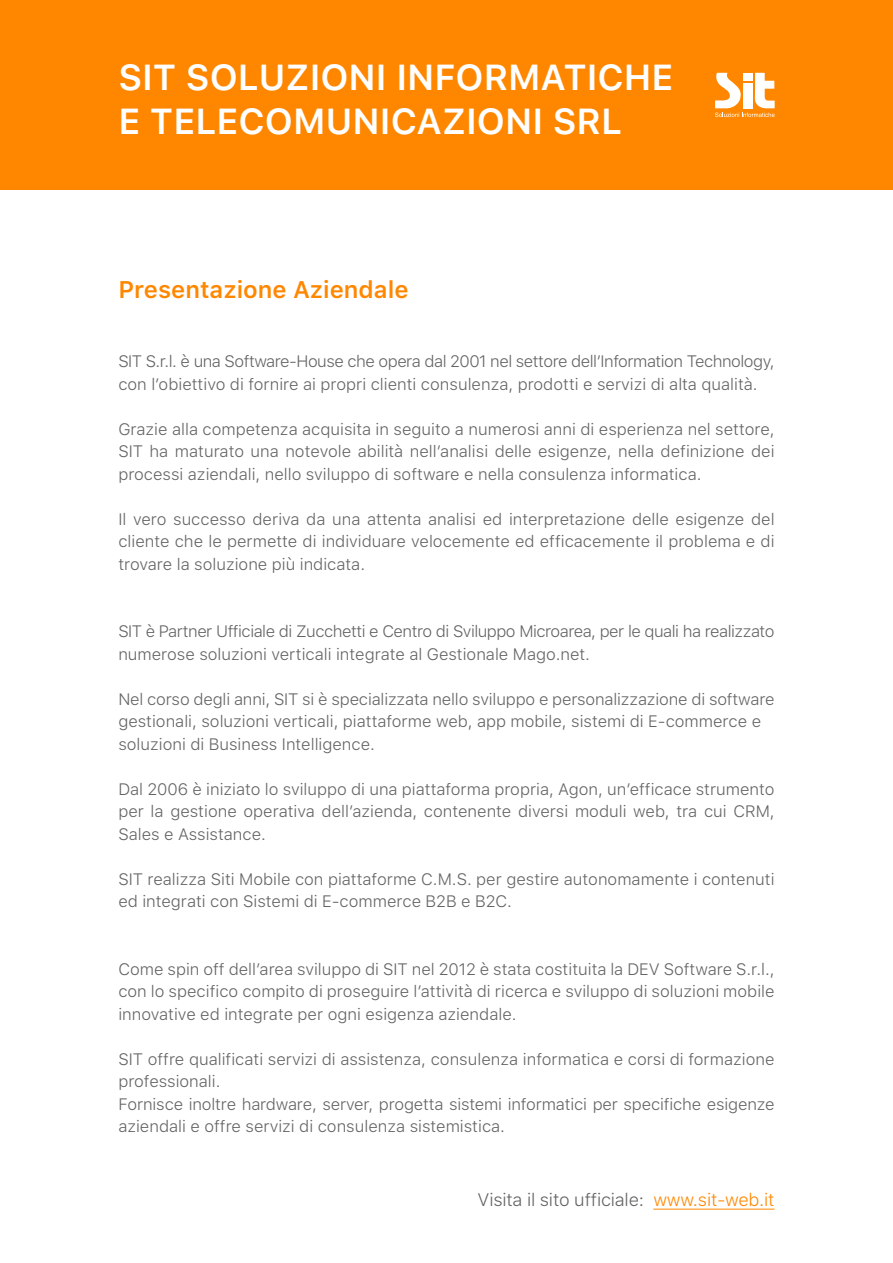
<style>
.page{position:relative;width:893px;height:1263px;background:#fff}
.page>*{position:absolute;margin:0;border:0;box-sizing:border-box;transform-origin:0 0}
.t1{font:600 36px/43.2px "SFUI Text";color:#fff}
.t2{font:600 24px "SFUI Text";color:#ff8700}
.t3{font:300 18px "SFUI Text";letter-spacing:-.01em;color:#646363}
.t4{font:300 16.5px/22.5px "SFUI Text";color:#646363}
.t5{font:300 16.5px/22.5px "SFUI Text";letter-spacing:-.03em;color:#646363}
.s1{color:#ff8700}
</style>
<div class="page">
<div style="left:0;top:0;width:893px;height:190px;background:#ff8700"></div>
<hr style="left:653px;top:1209px;width:122px;height:1px;background:#ff8700">
<svg style="left:715px;top:73px;width:60px;height:44px"></svg>
<h1 class="t1" style="left:118px;top:57px;width:557px">SIT SOLUZIONI INFORMATICHE<br>E TELECOMUNICAZIONI SRL</h1>
<h2 class="t2" style="left:118px;top:272px;width:292px">Presentazione Aziendale</h2>
<p class="t4" style="left:118px;top:351px;width:658px">SIT S.r.l. è una Software-House che opera dal 2001 nel settore dell’Information Technology, con l’obiettivo di fornire ai propri clienti consulenza, prodotti e servizi di alta qualità.</p>
<p class="t4" style="left:118px;top:418px;width:658px;text-align:justify">Grazie alla competenza acquisita in seguito a numerosi anni di esperienza nel settore, SIT ha maturato una notevole abilità nell’analisi delle esigenze, nella definizione dei processi aziendali, nello sviluppo di software e nella consulenza informatica.</p>
<p class="t4" style="left:118px;top:508px;width:658px;text-align:justify">Il vero successo deriva da una attenta analisi ed interpretazione delle esigenze del cliente che le permette di individuare velocemente ed efficacemente il problema e di trovare la soluzione più indicata.</p>
<p class="t5" style="left:118px;top:621px;width:658px">SIT è Partner Ufficiale di Zucchetti e Centro di Sviluppo Microarea, per le quali ha realizzato numerose soluzioni verticali integrate al Gestionale Mago.net.</p>
<p class="t4" style="left:118px;top:688px;width:658px">Nel corso degli anni, SIT si è specializzata nello sviluppo e personalizzazione di software gestionali, soluzioni verticali, piattaforme web, app mobile, sistemi di E-commerce e soluzioni di Business Intelligence.</p>
<p class="t4" style="left:118px;top:778px;width:658px;text-align:justify">Dal 2006 è iniziato lo sviluppo di una piattaforma propria, Agon, un’efficace strumento per la gestione operativa dell’azienda, contenente diversi moduli web, tra cui CRM, Sales e Assistance.</p>
<p class="t4" style="left:118px;top:868px;width:658px">SIT realizza Siti Mobile con piattaforme C.M.S. per gestire autonomamente i contenuti ed integrati con Sistemi di E-commerce B2B e B2C.</p>
<p class="t4" style="left:118px;top:958px;width:658px;text-align:justify">Come spin off dell’area sviluppo di SIT nel 2012 è stata costituita la DEV Software S.r.l., con lo specifico compito di proseguire l’attività di ricerca e sviluppo di soluzioni mobile innovative ed integrate per ogni esigenza aziendale.</p>
<p class="t4" style="left:118px;top:1048px;width:658px">SIT offre qualificati servizi di assistenza, consulenza informatica e corsi di formazione professionali.<br>Fornisce inoltre hardware, server, progetta sistemi informatici per specifiche esigenze aziendali e offre servizi di consulenza sistemistica.</p>
<p class="t3" style="left:478px;top:1187px;width:299px">Visita il sito ufficiale: <span class="s1">www.sit-web.it</span></p>
</div>
